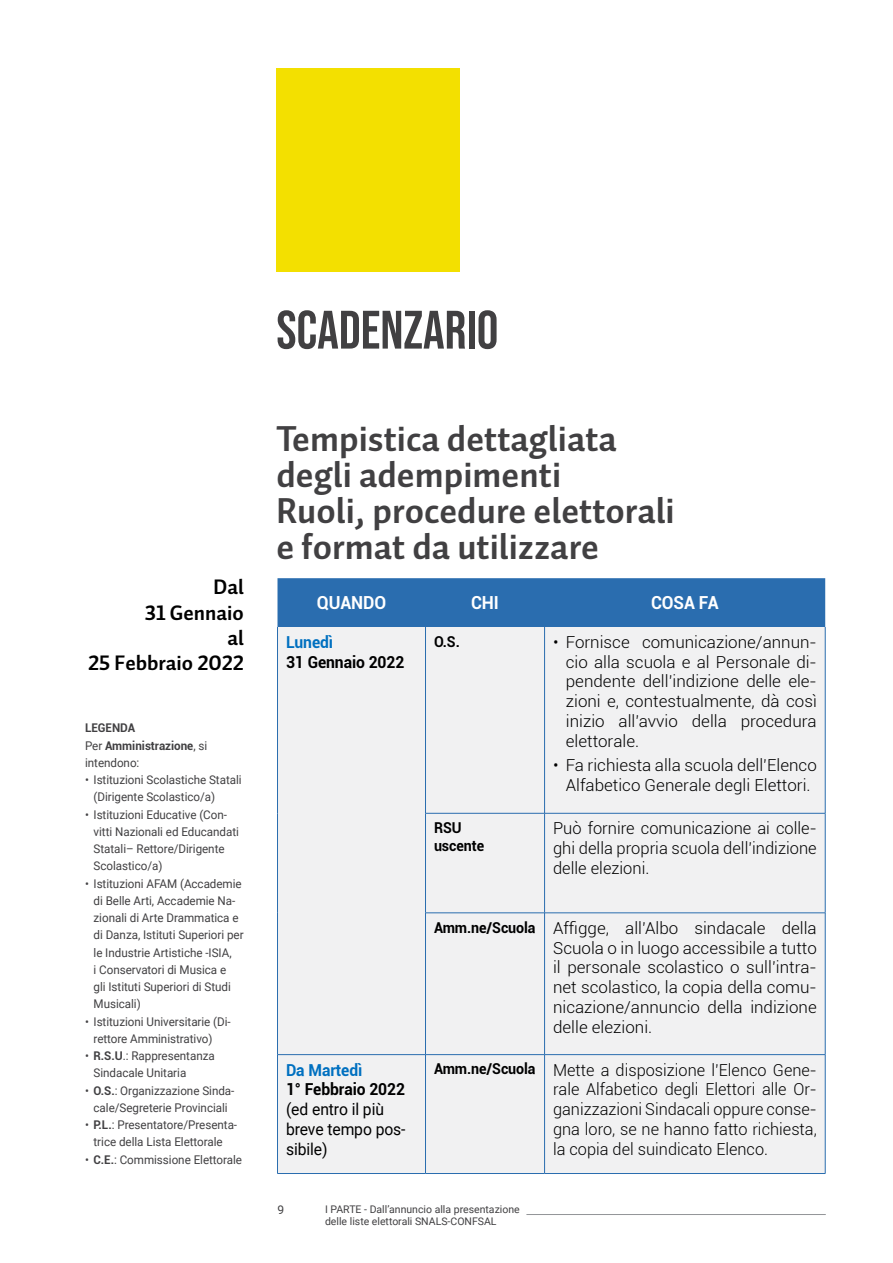
<style>
.page{position:relative;width:893px;height:1263px;background:#fff}
.page>*{position:absolute;margin:0;border:0;box-sizing:border-box;transform-origin:0 0}
.t1{font:54px "Bebas Neue";color:#414042}
.t2{font:700 36px/36px "Auto Pro";color:#414042}
.t3{font:700 21px/25.2px "Auto Pro";color:#000;text-align:right}
.t4{font:700 18px "Roboto";letter-spacing:-.005em;color:#fff;scale:.95 1}
.t5{font:300 16.5px/19.8px "Roboto";color:#000;text-align:justify}
.t6{font:16.5px/19.8px "Roboto";letter-spacing:-.005em;color:#000;scale:.95 1}
.t7{font:700 16.5px "Roboto";letter-spacing:-.005em;color:#000;scale:.95 1}
.t8{font:700 16.5px "Roboto";letter-spacing:-.005em;color:#0070c0;scale:.95 1}
.t9{font:700 15px/18px "Roboto";letter-spacing:-.005em;color:#000;scale:.95 1}
.t10{font:12px/17.2px "Roboto";letter-spacing:-.005em;color:#414042}
.t11{font:700 12px/17.2px "Roboto";letter-spacing:-.005em;color:#414042}
.t12{font:10.5px/12px "Roboto";color:#414042}
.s1{font-weight:400}
.s2{font-weight:700}
.s3{font-weight:700;font-size:15px}
</style>
<div class="page">
<hr style="left:526px;top:1214px;width:300px;height:1px;background:#939598">
<div style="left:277px;top:578px;width:548px;height:49px;background:#2a6daf"></div>
<div style="left:278px;top:627px;width:547px;height:546px;background:#f1f1f2"></div>
<hr style="left:277px;top:627px;width:1px;height:186px;background:#2a6daf">
<hr style="left:277px;top:813px;width:1px;height:100px;background:#2a6daf">
<hr style="left:277px;top:913px;width:1px;height:141px;background:#2a6daf">
<hr style="left:277px;top:1054px;width:1px;height:119px;background:#2a6daf">
<hr style="left:425px;top:627px;width:1px;height:186px;background:#2a6daf">
<hr style="left:425px;top:813px;width:1px;height:100px;background:#2a6daf">
<hr style="left:425px;top:913px;width:1px;height:141px;background:#2a6daf">
<hr style="left:544px;top:627px;width:1px;height:186px;background:#2a6daf">
<hr style="left:825px;top:627px;width:1px;height:186px;background:#2a6daf">
<hr style="left:544px;top:813px;width:1px;height:100px;background:#2a6daf">
<hr style="left:825px;top:813px;width:1px;height:100px;background:#2a6daf">
<hr style="left:544px;top:913px;width:1px;height:141px;background:#2a6daf">
<hr style="left:825px;top:913px;width:1px;height:141px;background:#2a6daf">
<hr style="left:425px;top:1055px;width:1px;height:118px;background:#2a6daf">
<hr style="left:544px;top:1055px;width:1px;height:118px;background:#2a6daf">
<hr style="left:825px;top:1055px;width:1px;height:118px;background:#2a6daf">
<hr style="left:278px;top:1054px;width:147px;height:1px;background:#2a6daf">
<hr style="left:425px;top:813px;width:120px;height:1px;background:#2a6daf">
<hr style="left:545px;top:813px;width:280px;height:1px;background:#2a6daf">
<hr style="left:425px;top:912px;width:120px;height:1px;background:#2a6daf">
<hr style="left:545px;top:912px;width:280px;height:1px;background:#2a6daf">
<hr style="left:425px;top:1054px;width:120px;height:1px;background:#2a6daf">
<hr style="left:545px;top:1054px;width:280px;height:1px;background:#2a6daf">
<hr style="left:277px;top:1173px;width:148px;height:1px;background:#2a6daf">
<hr style="left:425px;top:1173px;width:120px;height:1px;background:#2a6daf">
<hr style="left:545px;top:1173px;width:280px;height:1px;background:#2a6daf">
<div style="left:276px;top:68px;width:184px;height:203px;background:#f3e000"></div>
<p class="t3" style="left:88px;top:574px;width:157px">Dal<br>31 Gennaio<br>al<br>25 Febbraio 2022</p>
<p class="t11" style="left:85px;top:719px;width:124px">LEGENDA<br><span class="s1">Per</span> Amministrazione<span class="s1">, si intendono:</span></p>
<p class="t10" style="left:94px;top:771px;width:150px;text-indent:-9px">• Istituzioni Scolastiche Statali (Dirigente Scolastico/a)</p>
<p class="t10" style="left:94px;top:805px;width:147px;text-indent:-9px">• Istituzioni Educative (Con&shy;vitti Nazionali ed Educandati<br>Statali– Rettore/Dirigente<br>Scolastico/a)</p>
<p class="t10" style="left:94px;top:874px;width:152px;text-indent:-9px">• Istituzioni AFAM (Accademie di Belle Arti, Accademie Na&shy;zionali di Arte Drammatica e di Danza, Istituti Superiori per le Industrie Artistiche -ISIA,<br>i Conservatori di Musica e<br>gli Istituti Superiori di Studi<br>Musicali)</p>
<p class="t10" style="left:94px;top:1012px;width:139px;text-indent:-9px">• Istituzioni Universitarie (Di&shy;rettore Amministrativo)</p>
<p class="t10" style="left:94px;top:1047px;width:123px;text-indent:-9px">• <span class="s2">R.S.U</span>.: Rappresentanza<br>Sindacale Unitaria</p>
<p class="t10" style="left:85px;top:1081px;width:151px;text-align:center">• <span class="s2">O.S.</span>: Organizzazione Sinda&shy;cale/Segreterie Provinciali</p>
<p class="t10" style="left:85px;top:1116px;width:154px;text-align:center">• <span class="s2">P.L.</span>: Presentatore/Presenta&shy;trice della Lista Elettorale</p>
<p class="t10" style="left:85px;top:1150px;width:159px">• <span class="s2">C.E.</span>: Commissione Elettorale</p>
<h1 class="t1" style="left:276px;top:299px;width:223px">SCADENZARIO</h1>
<h2 class="t2" style="left:276px;top:420px;width:400px">Tempistica dettagliata degli adempimenti<br>Ruoli, procedure elettorali e format da utilizzare</h2>
<p class="t4" style="left:317px;top:590px;width:74px">QUANDO</p>
<p class="t4" style="left:471px;top:590px;width:31px">CHI</p>
<p class="t4" style="left:651px;top:590px;width:73px">COSA FA</p>
<p class="t8" style="left:286px;top:630px;width:51px">Lunedì</p>
<p class="t7" style="left:286px;top:650px;width:126px">31 Gennaio 2022</p>
<p class="t9" style="left:434px;top:632px;width:29px">O.S.</p>
<p class="t5" style="left:566px;top:631px;width:252px;text-indent:-13px">• Fornisce comunicazione/annun&shy;cio alla scuola e al Personale di&shy;pendente dell’indizione delle ele&shy;zioni e, contestualmente, dà così inizio all’avvio della procedura elettorale.</p>
<p class="t5" style="left:553px;top:754px;width:265px;text-align:center">• Fa richiesta alla scuola dell’Elenco<br>Alfabetico Generale degli Elettori.</p>
<p class="t9" style="left:434px;top:818px;width:54px">RSU uscente</p>
<p class="t5" style="left:553px;top:818px;width:265px">Può fornire comunicazione ai colle&shy;ghi della propria scuola dell’indizione delle elezioni.</p>
<p class="t8" style="left:286px;top:1058px;width:82px">Da Martedì</p>
<p class="t7" style="left:286px;top:1078px;width:127px">1° Febbraio 2022</p>
<p class="t6" style="left:286px;top:1099px;width:127px">(ed entro il più breve tempo pos&shy;sibile)</p>
<p class="t5" style="left:553px;top:917px;width:265px;text-indent:-119px"><span class="s3">Amm.ne/Scuola</span> Affigge, all’Albo sindacale della Scuola o in luogo accessibile a tutto il personale scolastico o sull’intra&shy;net scolastico, la copia della comu&shy;nicazione/annuncio della indizione delle elezioni.</p>
<p class="t5" style="left:553px;top:1059px;width:265px;text-indent:-119px"><span class="s3">Amm.ne/Scuola</span> Mette a disposizione l’Elenco Gene&shy;rale Alfabetico degli Elettori alle Or&shy;ganizzazioni Sindacali oppure conse&shy;gna loro, se ne hanno fatto richiesta, la copia del suindicato Elenco.</p>
<p class="t10" style="left:278px;top:1200px;width:8px">9</p>
<p class="t12" style="left:325px;top:1202px;width:196px">I PARTE - Dall’annuncio alla presentazione delle liste elettorali SNALS-CONFSAL</p>
</div>
